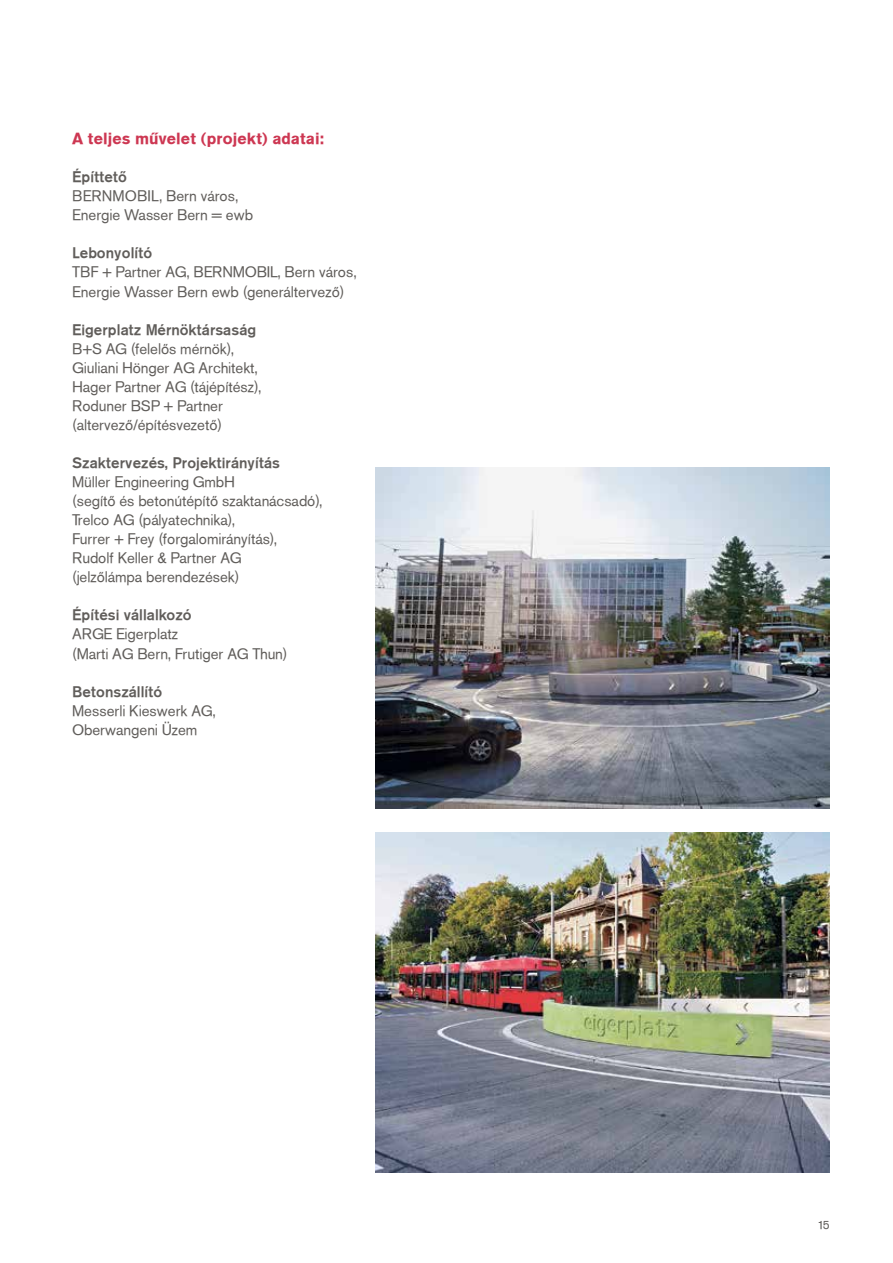
<style>
.page{position:relative;width:893px;height:1263px;background:#fff}
.page>*{position:absolute;margin:0;border:0;box-sizing:border-box;transform-origin:0 0}
.t1{font:700 15.75px "Akzidenz Grotesk PFL";letter-spacing:.015em;color:#cd3752}
.t2{font:15px/19px "Akzidenz Grotesk PFL";letter-spacing:.015em;color:#605d5a}
.t3{font:15px "Akzidenz Grotesk Md PFL";letter-spacing:.015em;color:#605d5a}
.t4{font:12px "Akzidenz Grotesk PFL";color:#605d5a}
</style>
<div class="page">
<img style="left:375px;top:832px;width:454px;height:341px">
<img style="left:375px;top:468px;width:454px;height:340px">
<p class="t1" style="left:72px;top:128px;width:253px">A teljes művelet (projekt) adatai:</p>
<p class="t3" style="left:72px;top:167px;width:56px">Építtető</p>
<p class="t2" style="left:72px;top:186px;width:182px">BERNMOBIL, Bern város,<br>Energie Wasser Bern = ewb</p>
<p class="t3" style="left:72px;top:243px;width:81px">Lebonyolító</p>
<p class="t2" style="left:72px;top:263px;width:285px">TBF + Partner AG, BERNMOBIL, Bern város,<br>Energie Wasser Bern ewb (generáltervező)</p>
<p class="t3" style="left:72px;top:319px;width:185px">Eigerplatz Mérnöktársaság</p>
<p class="t2" style="left:72px;top:339px;width:190px">B+S AG (felelős mérnök),<br>Giuliani Hönger AG Architekt,<br>Hager Partner AG (tájépítész),<br>Roduner BSP + Partner (altervező/építésvezető)</p>
<p class="t3" style="left:72px;top:453px;width:209px">Szaktervezés, Projektirányítás</p>
<p class="t2" style="left:72px;top:472px;width:251px">Müller Engineering GmbH<br>(segítő és betonútépítő szaktanácsadó),<br>Trelco AG (pályatechnika),<br>Furrer + Frey (forgalomirányítás),<br>Rudolf Keller &amp; Partner AG<br>(jelzőlámpa berendezések)</p>
<p class="t3" style="left:72px;top:605px;width:121px">Építési vállalkozó</p>
<p class="t2" style="left:72px;top:625px;width:216px">ARGE Eigerplatz<br>(Marti AG Bern, Frutiger AG Thun)</p>
<p class="t3" style="left:72px;top:681px;width:91px">Betonszállító</p>
<p class="t2" style="left:72px;top:701px;width:145px">Messerli Kieswerk AG,<br>Oberwangeni Üzem</p>
<p class="t4" style="left:817px;top:1217px;width:13px">15</p>
</div>
